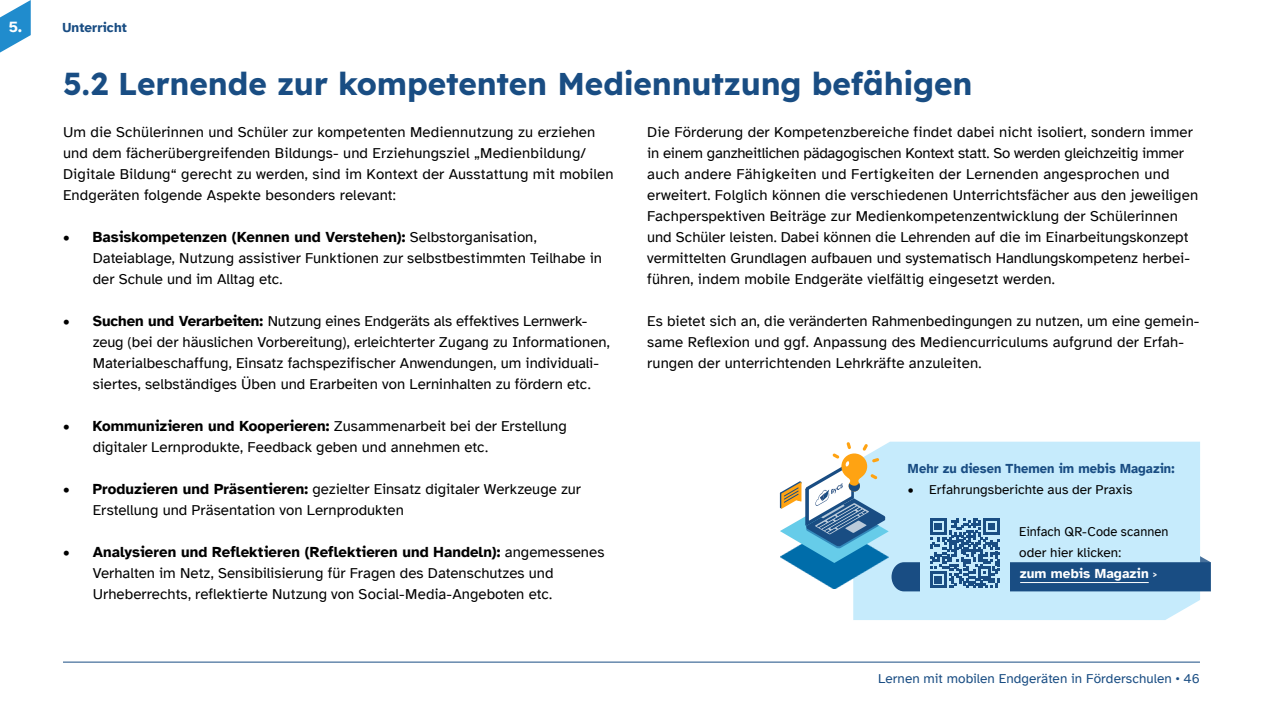
<style>
.page{position:relative;width:1263px;height:715px;background:#fff}
.page>*{position:absolute;margin:0;border:0;box-sizing:border-box;transform-origin:0 0}
.t1{font:700 31.5px "Lexend";letter-spacing:-.005em;color:#194d83}
.t2{font:700 15.3px "Atkinson Hyperlegible";color:#fff}
.t3{font:15px/21px "Atkinson Hyperlegible";color:#000}
.t4{font:13.5px "Atkinson Hyperlegible";letter-spacing:.005em;color:#194d83}
.t5{font:13.5px/21px "Atkinson Hyperlegible";letter-spacing:.005em;color:#000;scale:.95 1}
.t6{font:700 13.5px "Atkinson Hyperlegible";letter-spacing:.005em;color:#194d83;scale:.95 1}
.t7{font:13.5px "Atkinson Hyperlegible";letter-spacing:.005em;color:#000}
.t8{font:700 13.5px "Atkinson Hyperlegible";letter-spacing:.005em;color:#fff}
.t9{font:700 13.5px "Atkinson Hyperlegible";letter-spacing:.005em;color:#194d83}
.s1{font-weight:700}
.s2{font-size:9px}
</style>
<div class="page">
<svg style="left:0;top:0;width:31px;height:53px"></svg>
<hr style="left:63px;top:661px;width:1137px;height:1px;background:#194d83">
<svg style="left:853px;top:441px;width:347px;height:178px;background:#c7eafb"></svg>
<div style="left:920px;top:508px;width:89px;height:89px;background:#c6ebfc"></div>
<svg style="left:780px;top:442px;width:431px;height:149px"></svg>
<hr style="left:1020px;top:582px;width:129px;height:1px;background:#fff">
<p class="t2" style="left:9px;top:17px;width:15px">5.</p>
<p class="t9" style="left:62px;top:19px;width:66px">Unterricht</p>
<h1 class="t1" style="left:63px;top:58px;width:911px">5.2 Lernende zur kompetenten Mediennutzung befähigen</h1>
<p class="t3" style="left:63px;top:121px;width:552px">Um die Schülerinnen und Schüler zur kompetenten Mediennutzung zu erziehen und dem fächerübergreifenden Bildungs- und Erziehungsziel „Medienbildung/ Digitale Bildung“ gerecht zu werden, sind im Kontext der Ausstattung mit mobilen Endgeräten folgende Aspekte besonders relevant:</p>
<p class="t3" style="left:93px;top:226px;width:511px;text-indent:-30px">• <span class="s1">Basiskompetenzen (Kennen und Verstehen):</span> Selbstorganisation,<br>Dateiablage, Nutzung assistiver Funktionen zur selbstbestimmten Teilhabe in der Schule und im Alltag etc.</p>
<p class="t3" style="left:93px;top:310px;width:519px;text-indent:-30px">• <span class="s1">Suchen und Verarbeiten:</span> Nutzung eines Endgeräts als effektives Lernwerk&shy;zeug (bei der häuslichen Vorbereitung), erleichterter Zugang zu Informationen, Materialbeschaffung, Einsatz fachspezifischer Anwendungen, um individuali&shy;siertes, selbständiges Üben und Erarbeiten von Lerninhalten zu fördern etc.</p>
<p class="t3" style="left:93px;top:415px;width:475px;text-indent:-30px">• <span class="s1">Kommunizieren und Kooperieren:</span> Zusammenarbeit bei der Erstellung digitaler Lernprodukte, Feedback geben und annehmen etc.</p>
<p class="t3" style="left:93px;top:478px;width:490px;text-indent:-30px">• <span class="s1">Produzieren und Präsentieren:</span> gezielter Einsatz digitaler Werkzeuge zur<br>Erstellung und Präsentation von Lernprodukten</p>
<p class="t3" style="left:93px;top:541px;width:513px;text-indent:-30px">• <span class="s1">Analysieren und Reflektieren (Reflektieren und Handeln):</span> angemessenes<br>Verhalten im Netz, Sensibilisierung für Fragen des Datenschutzes und<br>Urheberrechts, reflektierte Nutzung von Social-Media-Angeboten etc.</p>
<p class="t3" style="left:647px;top:121px;width:552px">Die Förderung der Kompetenzbereiche findet dabei nicht isoliert, sondern immer in einem ganzheitlichen pädagogischen Kontext statt. So werden gleichzeitig immer auch andere Fähigkeiten und Fertigkeiten der Lernenden angesprochen und erweitert. Folglich können die verschiedenen Unterrichtsfächer aus den jeweiligen Fachperspektiven Beiträge zur Medienkompetenzentwicklung der Schülerinnen und Schüler leisten. Dabei können die Lehrenden auf die im Einarbeitungskonzept vermittelten Grundlagen aufbauen und systematisch Handlungskompetenz herbei&shy;führen, indem mobile Endgeräte vielfältig eingesetzt werden.</p>
<p class="t3" style="left:647px;top:310px;width:554px">Es bietet sich an, die veränderten Rahmenbedingungen zu nutzen, um eine gemein&shy;same Reflexion und ggf. Anpassung des Mediencurriculums aufgrund der Erfah&shy;rungen der unterrichtenden Lehrkräfte anzuleiten.</p>
<p class="t6" style="left:908px;top:460px;width:282px">Mehr zu diesen Themen im mebis Magazin:</p>
<p class="t7" style="left:908px;top:482px;width:226px">• Erfahrungsberichte aus der Praxis</p>
<p class="t5" style="left:1019px;top:521px;width:159px">Einfach QR-Code scannen oder hier klicken:</p>
<p class="t8" style="left:1020px;top:565px;width:139px">zum mebis Magazin <span class="s2">&gt;</span></p>
<p class="t4" style="left:878px;top:671px;width:323px">Lernen mit mobilen Endgeräten in Förderschulen <sup>•</sup> 46</p>
</div>
